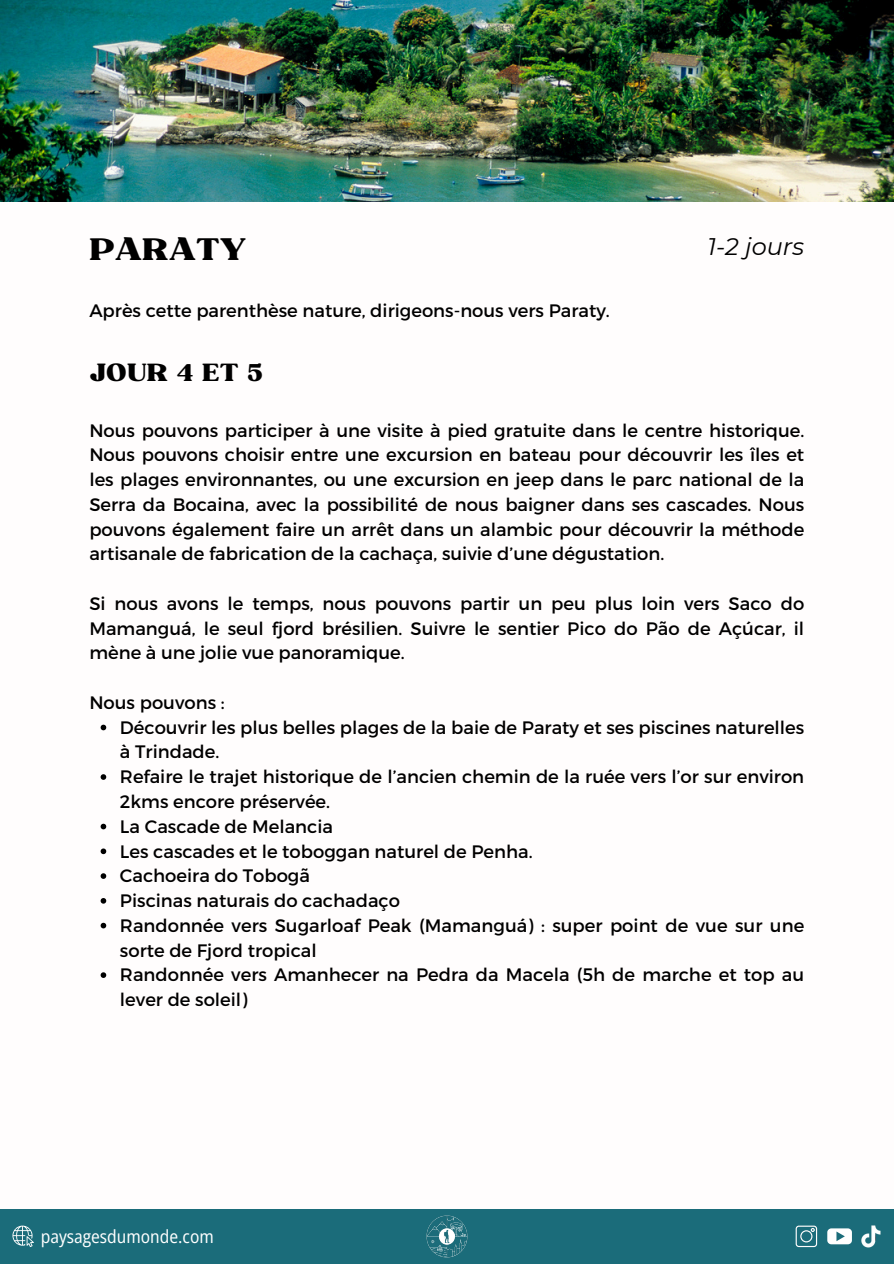
<style>
.page{position:relative;width:894px;height:1264px;background:#fff}
.page>*{position:absolute;margin:0;border:0;box-sizing:border-box;transform-origin:0 0}
.t1{font:30px "Bugaki";color:#000}
.t2{font:italic 24px "Montserrat";color:#000}
.t3{font:24px "Bugaki";color:#000}
.t4{font:18px/24.8px "Montserrat";color:#000}
.t5{font:semi-condensed 18px "Open Sans";color:#fff}
</style>
<div class="page">
<div style="left:0;top:1209px;width:893px;height:54px;background:#1b6c7a"></div>
<img style="left:426px;top:1215px;width:41px;height:42px">
<svg style="left:12px;top:1225px;width:22px;height:21px"></svg>
<svg style="left:827px;top:1228px;width:24px;height:16px"></svg>
<svg style="left:795px;top:1225px;width:21px;height:21px"></svg>
<img style="left:861px;top:1225px;width:19px;height:21px">
<img style="left:0;top:0;width:893px;height:201px">
<svg style="left:101px;top:724px;width:5px;height:6px"></svg>
<svg style="left:101px;top:774px;width:5px;height:5px"></svg>
<svg style="left:101px;top:823px;width:5px;height:6px"></svg>
<svg style="left:101px;top:848px;width:5px;height:6px"></svg>
<svg style="left:101px;top:873px;width:5px;height:5px"></svg>
<svg style="left:101px;top:898px;width:5px;height:5px"></svg>
<svg style="left:101px;top:922px;width:5px;height:6px"></svg>
<svg style="left:101px;top:972px;width:5px;height:5px"></svg>
<h2 class="t1" style="left:89px;top:230px;width:158px">PARATY</h2>
<p class="t2" style="left:707px;top:231px;width:98px">1-2 jours</p>
<p class="t4" style="left:89px;top:297px;width:522px">Après cette parenthèse nature, dirigeons-nous vers Paraty.</p>
<p class="t3" style="left:89px;top:358px;width:175px">JOUR 4 ET 5</p>
<p class="t4" style="left:89px;top:417px;width:716px;text-align:justify">Nous pouvons participer à une visite à pied gratuite dans le centre historique.<br>Nous pouvons choisir entre une excursion en bateau pour découvrir les îles et les plages environnantes, ou une excursion en jeep dans le parc national de la Serra da Bocaina, avec la possibilité de nous baigner dans ses cascades. Nous pouvons également faire un arrêt dans un alambic pour découvrir la méthode artisanale de fabrication de la cachaça, suivie d’une dégustation.</p>
<p class="t4" style="left:89px;top:590px;width:716px;text-align:justify">Si nous avons le temps, nous pouvons partir un peu plus loin vers Saco do Mamanguá, le seul fjord brésilien. Suivre le sentier Pico do Pão de Açúcar, il mène à une jolie vue panoramique.</p>
<p class="t4" style="left:89px;top:689px;width:137px">Nous pouvons :</p>
<p class="t4" style="left:120px;top:714px;width:685px">Découvrir les plus belles plages de la baie de Paraty et ses piscines naturelles à Trindade.</p>
<p class="t4" style="left:120px;top:763px;width:685px">Refaire le trajet historique de l’ancien chemin de la ruée vers l’or sur environ<br>2kms encore préservée.</p>
<p class="t4" style="left:120px;top:813px;width:214px">La Cascade de Melancia</p>
<p class="t4" style="left:120px;top:837px;width:414px">Les cascades et le toboggan naturel de Penha.</p>
<p class="t4" style="left:120px;top:862px;width:191px">Cachoeira do Tobogã</p>
<p class="t4" style="left:120px;top:887px;width:281px">Piscinas naturais do cachadaço</p>
<p class="t4" style="left:120px;top:912px;width:685px">Randonnée vers Sugarloaf Peak (Mamanguá) : super point de vue sur une sorte de Fjord tropical</p>
<p class="t4" style="left:120px;top:961px;width:685px">Randonnée vers Amanhecer na Pedra da Macela (5h de marche et top au lever de soleil)</p>
<h3 class="t5" style="left:41px;top:1223px;width:174px">paysagesdumonde.com</h3>
</div>
